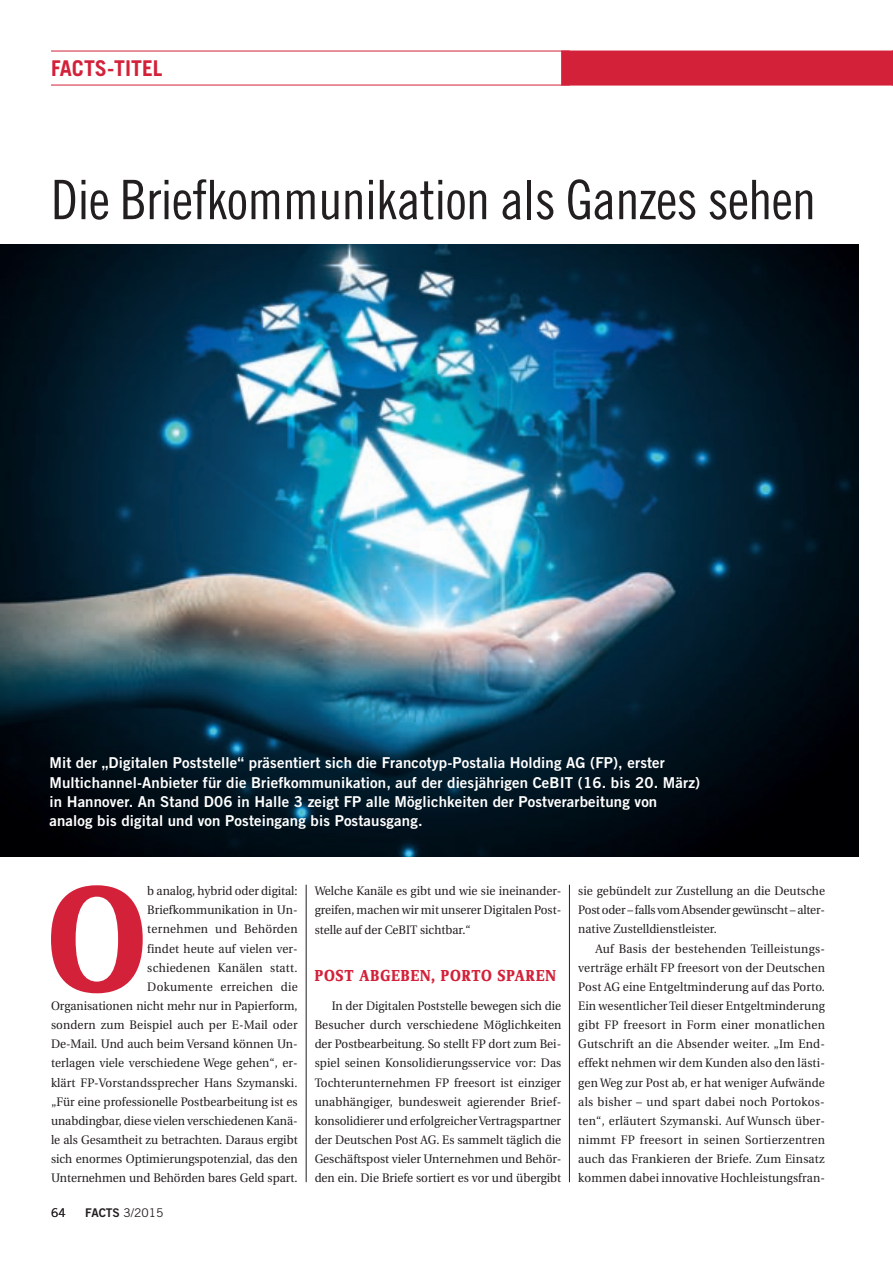
<style>
.page{position:relative;width:893px;height:1263px;background:#fff}
.page>*{position:absolute;margin:0;border:0;box-sizing:border-box;transform-origin:0 0}
.t1{font:700 153.9px "Zine Serif Dis";color:#d3213a}
.t2{font:54.45px "Trade Gothic Cond Eighteen";letter-spacing:-.015em;color:#231f20}
.t3{font:700 21.75px "Trade Gothic";color:#d3213a}
.t4{font:700 16.5px "Zine Serif Dis";letter-spacing:.05em;color:#d3213a}
.t5{font:15px/19.2px "Trade Gothic Bold Two";letter-spacing:.01em;color:#fff}
.t6{font:12.3px/19.2px "Utopia";color:#231f20;text-align:justify;scale:.95 1}
.t7{font:12px "Trade Gothic";color:#231f20}
.s1{font-family:"Trade Gothic Bold Two"}
</style>
<div class="page">
<hr style="left:51px;top:51px;width:519px;height:1px;background:#d3213a">
<hr style="left:51px;top:85px;width:519px;height:1px;background:#d3213a">
<div style="left:561px;top:50px;width:332px;height:36px;background:#d3213a"></div>
<img style="left:0;top:244px;width:859px;height:613px">
<hr style="left:306px;top:885px;width:1px;height:297px;background:#231f20">
<hr style="left:569px;top:885px;width:1px;height:297px;background:#231f20">
<h3 class="t3" style="left:51px;top:55px;width:113px">FACTS-Titel</h3>
<h2 class="t2" style="left:51px;top:167px;width:767px">Die Briefkommunikation als Ganzes sehen</h2>
<p class="t5" style="left:49px;top:753px;width:652px">Mit der „Digitalen Poststelle“ präsentiert sich die Francotyp-Postalia Holding AG (FP), erster Multichannel-Anbieter für die Briefkommunikation, auf der diesjährigen CeBIT (16. bis 20. März) in Hannover. An Stand D06 in Halle 3 zeigt FP alle Möglichkeiten der Postverarbeitung von analog bis digital und von Posteingang bis Postausgang.</p>
<h1 class="t1" style="left:46px;top:860px;width:102px">O</h1>
<p class="t6" style="left:51px;top:882px;width:261px;text-align:right">b analog, hybrid oder digital:<br>Briefkommunikation in Un-<br>ternehmen und Behörden<br>findet heute auf vielen ver-<br>schiedenen Kanälen statt.<br>Dokumente erreichen die<br>Organisationen nicht mehr nur in Papierform, sondern zum Beispiel auch per E-Mail oder De-Mail. Und auch beim Versand können Un&shy;terlagen viele verschiedene Wege gehen“, er&shy;klärt FP-Vorstandssprecher Hans Szymanski. „Für eine professionelle Postbearbeitung ist es unabdingbar, diese vielen verschiedenen Kanä&shy;le als Gesamtheit zu betrachten. Daraus ergibt sich enormes Optimierungspotenzial, das den Unternehmen und Behörden bares Geld spart.</p>
<p class="t6" style="left:315px;top:882px;width:261px">Welche Kanäle es gibt und wie sie ineinander&shy;greifen, machen wir mit unserer Digitalen Post&shy;stelle auf der CeBIT sichtbar.“</p>
<h3 class="t4" style="left:315px;top:967px;width:243px">POST ABGEBEN, PORTO SPAREN</h3>
<p class="t6" style="left:315px;top:996px;width:261px;text-indent:17px">In der Digitalen Poststelle bewegen sich die Besucher durch verschiedene Möglichkeiten der Postbearbeitung. So stellt FP dort zum Bei&shy;spiel seinen Konsolidierungsservice vor: Das Tochterunternehmen FP freesort ist einziger unabhängiger, bundesweit agierender Brief&shy;konsolidierer und erfolgreicher Vertragspartner der Deutschen Post AG. Es sammelt täglich die Geschäftspost vieler Unternehmen und Behör&shy;den ein. Die Briefe sortiert es vor und übergibt</p>
<p class="t7" style="left:51px;top:1205px;width:16px">64</p>
<p class="t7" style="left:85px;top:1206px;width:80px"><span class="s1">FACTS</span> 3/2015</p>
<p class="t6" style="left:578px;top:882px;width:261px">sie gebündelt zur Zustellung an die Deutsche Post oder – falls vom Absender gewünscht – alter&shy;native Zustelldienstleister.</p>
<p class="t6" style="left:578px;top:939px;width:261px;text-indent:17px">Auf Basis der bestehenden Teilleistungs&shy;verträge erhält FP freesort von der Deutschen Post AG eine Entgeltminderung auf das Porto.<br>Ein wesentlicher Teil dieser Entgeltminderung gibt FP freesort in Form einer monatlichen Gutschrift an die Absender weiter. „Im End&shy;effekt nehmen wir dem Kunden also den lästi&shy;gen Weg zur Post ab, er hat weniger Aufwände als bisher – und spart dabei noch Portokos&shy;ten“, erläutert Szymanski. Auf Wunsch über&shy;nimmt FP freesort in seinen Sortierzentren auch das Frankieren der Briefe. Zum Einsatz kommen dabei innovative Hochleistungsfran-</p>
</div>
